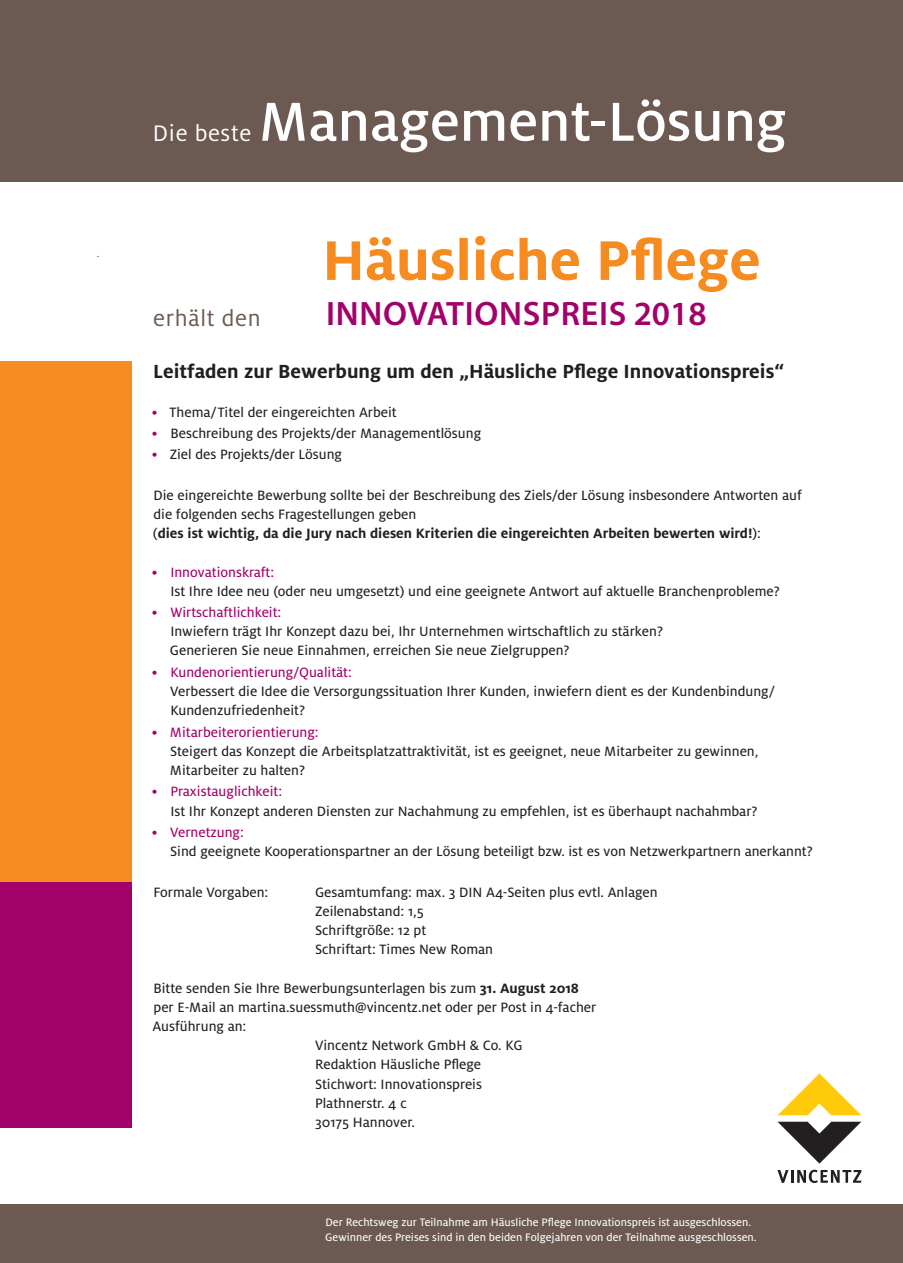
<style>
.page{position:relative;width:903px;height:1263px;background:#fff}
.page>*{position:absolute;margin:0;border:0;box-sizing:border-box;transform-origin:0 0}
.t1{font:500 60.75px "Milo OT";color:#fff}
.t2{font:600 33.9px "Myriad Pro";letter-spacing:.02em;color:#a20169}
.t3{font:24.9px "Milo OT";letter-spacing:.025em;color:#6b5952}
.t4{font:24.9px "Milo OT";letter-spacing:.025em;color:#fff}
.t5{font:700 21px "Milo OT";color:#231f20}
.t6{font:15px/19.2px "Milo OT Text";color:#231f20}
.t7{font:15px "Milo OT Text";color:#a20169}
.t8{font:700 15px "Milo OT";color:#231f20}
.t9{font:12px/15px "Milo OT Text";color:#fff}
.s1{color:#a20169}
.s2{font-family:"Milo OT Text";font-weight:400}
.s3{font-family:"Milo OT";font-weight:700}
</style>
<div class="page">
<div style="left:0;top:361px;width:131px;height:767px;background:#f68b1f"></div>
<svg style="left:777px;top:1170px;width:84px;height:13px"></svg>
<svg style="left:778px;top:1122px;width:83px;height:41px"></svg>
<svg style="left:778px;top:1073px;width:83px;height:42px"></svg>
<div style="left:0;top:0;width:902px;height:182px;background:#6b5952"></div>
<svg style="left:327px;top:236px;width:431px;height:56px"></svg>
<div style="left:0;top:1204px;width:902px;height:59px;background:#6b5952"></div>
<div style="left:0;top:882px;width:131px;height:246px;background:#a20169"></div>
<h3 class="t4" style="left:153px;top:119px;width:100px">Die beste</h3>
<h1 class="t1" style="left:258px;top:88px;width:529px">Management-Lösung</h1>
<h3 class="t3" style="left:153px;top:305px;width:109px">erhält den</h3>
<h2 class="t2" style="left:326px;top:292px;width:382px">INNOVATIONSPREIS 2018</h2>
<h3 class="t5" style="left:153px;top:360px;width:632px">Leitfaden zur Bewerbung um den „Häusliche Pflege Innovationspreis“</h3>
<p class="t6" style="left:152px;top:402px;width:246px"><span class="s1">•</span> Thema/Titel der eingereichten Arbeit</p>
<p class="t6" style="left:152px;top:424px;width:331px"><span class="s1">•</span> Beschreibung des Projekts/der Managementlösung</p>
<p class="t6" style="left:152px;top:445px;width:192px"><span class="s1">•</span> Ziel des Projekts/der Lösung</p>
<p class="t6" style="left:153px;top:485px;width:649px">Die eingereichte Bewerbung sollte bei der Beschreibung des Ziels/der Lösung insbesondere Antworten auf die folgenden sechs Fragestellungen geben</p>
<p class="t8" style="left:153px;top:525px;width:609px"><span class="s2">(</span>dies ist wichtig, da die Jury nach diesen Kriterien die eingereichten Arbeiten bewerten wird!<span class="s2">):</span></p>
<p class="t7" style="left:152px;top:564px;width:124px">• Innovationskraft:</p>
<p class="t6" style="left:170px;top:581px;width:611px">Ist Ihre Idee neu (oder neu umgesetzt) und eine geeignete Antwort auf aktuelle Branchenprobleme?</p>
<p class="t7" style="left:152px;top:604px;width:131px">• Wirtschaftlichkeit:</p>
<p class="t6" style="left:170px;top:622px;width:494px">Inwiefern trägt Ihr Konzept dazu bei, Ihr Unternehmen wirtschaftlich zu stärken?<br>Generieren Sie neue Einnahmen, erreichen Sie neue Zielgruppen?</p>
<p class="t7" style="left:152px;top:664px;width:202px">• Kundenorientierung/Qualität:</p>
<p class="t6" style="left:170px;top:682px;width:606px">Verbessert die Idee die Versorgungssituation Ihrer Kunden, inwiefern dient es der Kundenbindung/<br>Kundenzufriedenheit?</p>
<p class="t7" style="left:152px;top:724px;width:168px">• Mitarbeiterorientierung:</p>
<p class="t6" style="left:170px;top:741px;width:590px">Steigert das Konzept die Arbeitsplatzattraktivität, ist es geeignet, neue Mitarbeiter zu gewinnen,<br>Mitarbeiter zu halten?</p>
<p class="t7" style="left:152px;top:783px;width:132px">• Praxistauglichkeit:</p>
<p class="t6" style="left:170px;top:801px;width:588px">Ist Ihr Konzept anderen Diensten zur Nachahmung zu empfehlen, ist es überhaupt nachahmbar?</p>
<p class="t7" style="left:152px;top:824px;width:94px">• Vernetzung:</p>
<p class="t6" style="left:170px;top:842px;width:644px">Sind geeignete Kooperationspartner an der Lösung beteiligt bzw. ist es von Netzwerkpartnern anerkannt?</p>
<p class="t6" style="left:153px;top:882px;width:116px">Formale Vorgaben:</p>
<p class="t6" style="left:315px;top:882px;width:344px">Gesamtumfang: max. 3 DIN A4-Seiten plus evtl. Anlagen<br>Zeilenabstand: 1,5<br>Schriftgröße: 12 pt<br>Schriftart: Times New Roman</p>
<p class="t6" style="left:153px;top:978px;width:427px">Bitte senden Sie Ihre Bewerbungsunterlagen bis zum <span class="s3">31. August 2018</span></p>
<p class="t6" style="left:153px;top:997px;width:444px">per E-Mail an martina.suessmuth@vincentz.net oder per Post in 4-facher</p>
<p class="t6" style="left:152px;top:1017px;width:95px">Ausführung an:</p>
<p class="t6" style="left:315px;top:1036px;width:209px">Vincentz Network GmbH &amp; Co. KG</p>
<p class="t6" style="left:315px;top:1055px;width:168px">Redaktion Häusliche Pflege</p>
<p class="t6" style="left:315px;top:1074px;width:168px">Stichwort: Innovationspreis</p>
<p class="t6" style="left:315px;top:1093px;width:93px">Plathnerstr. 4 c</p>
<p class="t6" style="left:315px;top:1113px;width:101px">30175 Hannover.</p>
<p class="t9" style="left:325px;top:1215px;width:433px">Der Rechtsweg zur Teilnahme am Häusliche Pflege Innovationspreis ist ausgeschlossen.<br>Gewinner des Preises sind in den beiden Folgejahren von der Teilnahme ausgeschlossen.</p>
</div>
